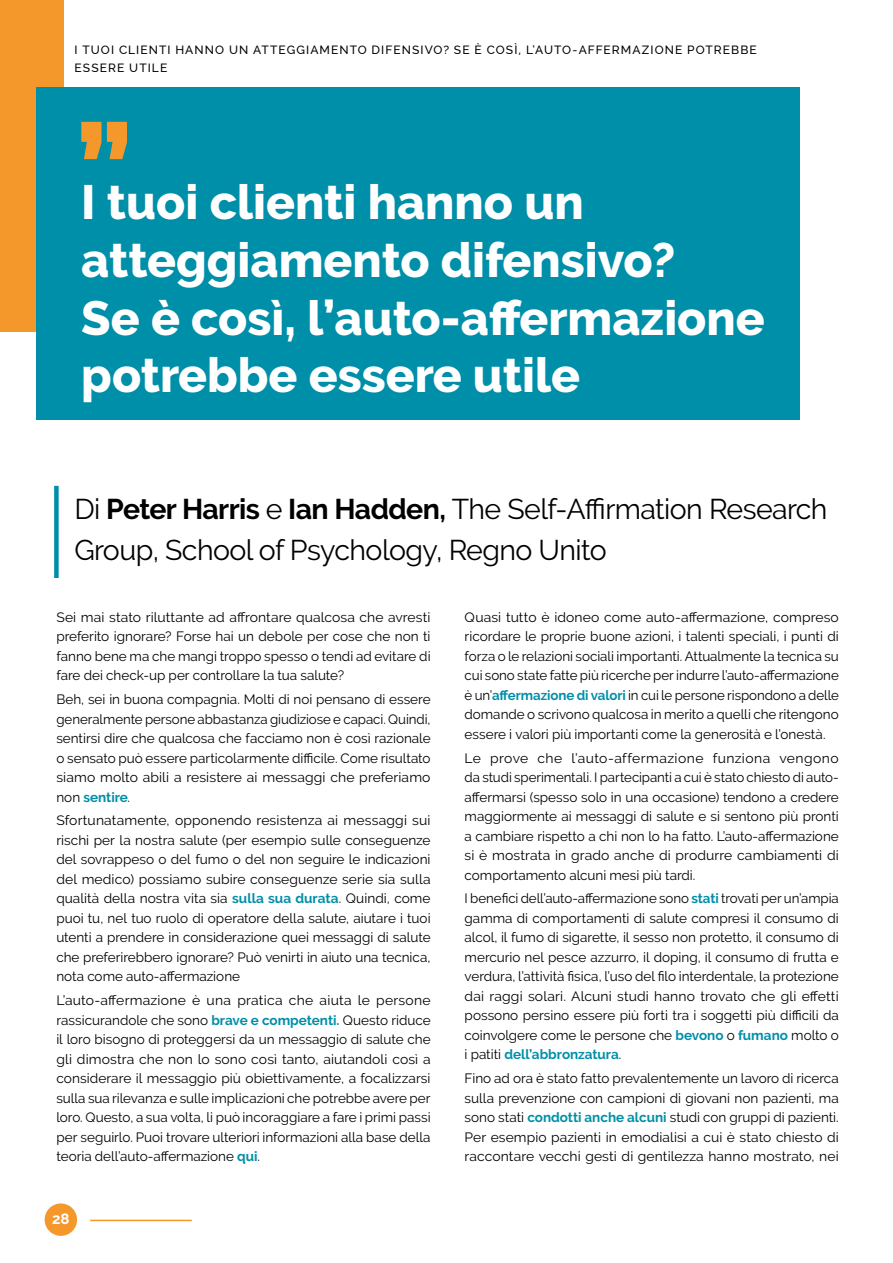
<style>
.page{position:relative;width:893px;height:1263px;background:#fff}
.page>*{position:absolute;margin:0;border:0;box-sizing:border-box;transform-origin:0 0}
.t1{font:800 48px/57.6px "Raleway";color:#fff}
.t2{font:28.5px/40.5px "Raleway";letter-spacing:-.02em;color:#000}
.t3{font:700 15px "Raleway";color:#fff}
.t4{font:13.5px/19.5px "Raleway";color:#000;text-align:justify}
.t5{font:500 12px/18px "Raleway";letter-spacing:.085em;color:#000}
.s1{font-weight:700}
.s2{font-weight:700;color:#008fa9}
</style>
<div class="page">
<div style="left:45px;top:1203px;width:32px;height:33px;background:#f4982b;border-radius:50%"></div>
<hr style="left:90px;top:1220px;width:102px;height:1px;background:#f4982b">
<div style="left:0;top:0;width:63px;height:331px;background:#f4982b"></div>
<div style="left:36px;top:88px;width:764px;height:332px;background:#008fa9"></div>
<svg style="left:81px;top:122px;width:46px;height:37px"></svg>
<div style="left:54px;top:486px;width:5px;height:92px;background:#008fa9"></div>
<p class="t5" style="left:74px;top:41px;width:684px">I TUOI CLIENTI HANNO UN ATTEGGIAMENTO DIFENSIVO? SE È COSÌ, L’AUTO-AFFERMAZIONE POTREBBE<br>ESSERE UTILE</p>
<h1 class="t1" style="left:81px;top:174px;width:685px">I tuoi clienti hanno un atteggiamento difensivo?<br>Se è così, l’auto-affermazione potrebbe essere utile</h1>
<h2 class="t2" style="left:74px;top:489px;width:755px">Di <span class="s1">Peter Harris</span> e <span class="s1">Ian Hadden,</span> The Self-Affirmation Research<br>Group, School of Psychology, Regno Unito</h2>
<p class="t4" style="left:56px;top:607px;width:376px">Sei mai stato riluttante ad affrontare qualcosa che avresti preferito ignorare? Forse hai un debole per cose che non ti fanno bene ma che mangi troppo spesso o tendi ad evitare di fare dei check-up per controllare la tua salute?</p>
<p class="t4" style="left:56px;top:689px;width:376px">Beh, sei in buona compagnia. Molti di noi pensano di essere generalmente persone abbastanza giudiziose e capaci. Quindi, sentirsi dire che qualcosa che facciamo non è così razionale o sensato può essere particolarmente difficile. Come risultato siamo molto abili a resistere ai messaggi che preferiamo non <span class="s2">sentire</span>.</p>
<p class="t4" style="left:56px;top:811px;width:376px">Sfortunatamente, opponendo resistenza ai messaggi sui rischi per la nostra salute (per esempio sulle conseguenze del sovrappeso o del fumo o del non seguire le indicazioni del medico) possiamo subire conseguenze serie sia sulla qualità della nostra vita sia <span class="s2">sulla sua durata</span>. Quindi, come puoi tu, nel tuo ruolo di operatore della salute, aiutare i tuoi utenti a prendere in considerazione quei messaggi di salute che preferirebbero ignorare? Può venirti in aiuto una tecnica, nota come auto-affermazione</p>
<p class="t4" style="left:56px;top:990px;width:376px">L’auto-affermazione è una pratica che aiuta le persone rassicurandole che sono <span class="s2">brave e competenti.</span> Questo riduce il loro bisogno di proteggersi da un messaggio di salute che gli dimostra che non lo sono così tanto, aiutandoli così a considerare il messaggio più obiettivamente, a focalizzarsi sulla sua rilevanza e sulle implicazioni che potrebbe avere per loro. Questo, a sua volta, li può incoraggiare a fare i primi passi per seguirlo. Puoi trovare ulteriori informazioni alla base della teoria dell’auto-affermazione <span class="s2">qui</span>.</p>
<p class="t3" style="left:52px;top:1210px;width:19px">28</p>
<p class="t4" style="left:465px;top:607px;width:376px">Quasi tutto è idoneo come auto-affermazione, compreso ricordare le proprie buone azioni, i talenti speciali, i punti di forza o le relazioni sociali importanti. Attualmente la tecnica su cui sono state fatte più ricerche per indurre l’auto-affermazione è un’<span class="s2">affermazione di valori</span> in cui le persone rispondono a delle domande o scrivono qualcosa in merito a quelli che ritengono essere i valori più importanti come la generosità e l’onestà.</p>
<p class="t4" style="left:465px;top:748px;width:376px">Le prove che l’auto-affermazione funziona vengono da studi sperimentali. I partecipanti a cui è stato chiesto di auto&shy;affermarsi (spesso solo in una occasione) tendono a credere maggiormente ai messaggi di salute e si sentono più pronti a cambiare rispetto a chi non lo ha fatto. L’auto-affermazione si è mostrata in grado anche di produrre cambiamenti di comportamento alcuni mesi più tardi.</p>
<p class="t4" style="left:465px;top:889px;width:376px">I benefici dell’auto-affermazione sono <span class="s2">stati</span> trovati per un’ampia gamma di comportamenti di salute compresi il consumo di alcol, il fumo di sigarette, il sesso non protetto, il consumo di mercurio nel pesce azzurro, il doping, il consumo di frutta e verdura, l’attività fisica, l’uso del filo interdentale, la protezione dai raggi solari. Alcuni studi hanno trovato che gli effetti possono persino essere più forti tra i soggetti più difficili da coinvolgere come le persone che <span class="s2">bevono</span> o <span class="s2">fumano</span> molto o i patiti <span class="s2">dell’abbronzatura</span>.</p>
<p class="t4" style="left:465px;top:1068px;width:376px">Fino ad ora è stato fatto prevalentemente un lavoro di ricerca sulla prevenzione con campioni di giovani non pazienti, ma sono stati <span class="s2">condotti anche alcuni</span> studi con gruppi di pazienti.<br>Per esempio pazienti in emodialisi a cui è stato chiesto di raccontare vecchi gesti di gentilezza hanno mostrato, nei</p>
</div>
